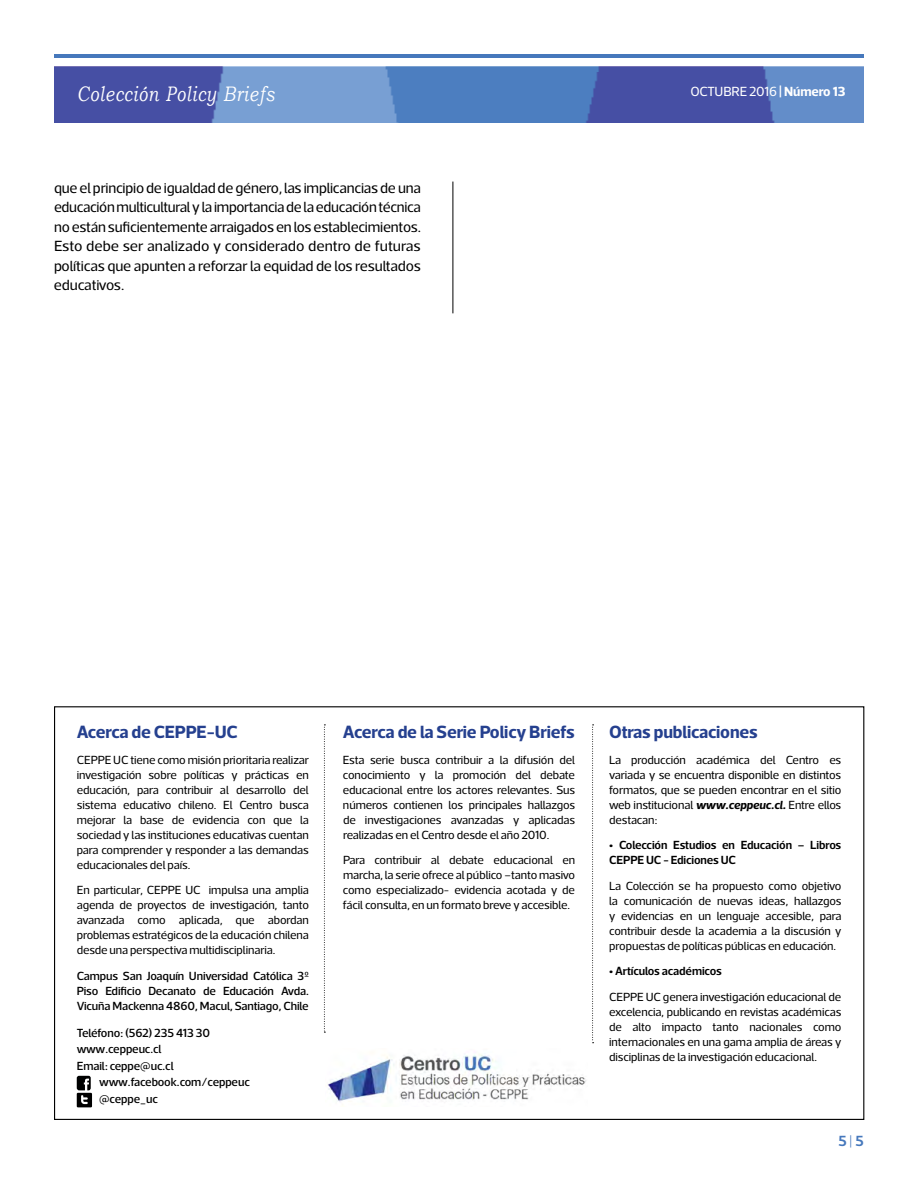
<style>
.page{position:relative;width:918px;height:1188px;background:#fff}
.page>*{position:absolute;margin:0;border:0;box-sizing:border-box;transform-origin:0 0}
.t1{font:italic 21px "Bookman Old Style";letter-spacing:.05em;color:#fff;scale:.8 1}
.t2{font:700 18px "Acto";letter-spacing:-.01em;color:#25408f}
.t3{font:15px/19.5px "Acto";letter-spacing:-.01em;color:#000;text-align:justify}
.t4{font:600 15px "Acto";color:#4678bc}
.t5{font:13.5px "Acto";letter-spacing:-.01em;color:#fff}
.t6{font:12px/15px "Acto";letter-spacing:-.01em;color:#000;text-align:justify}
.t7{font:500 12px/16.5px "Acto";letter-spacing:-.01em;color:#000}
.t8{font:600 12px/15px "Acto";letter-spacing:-.01em;color:#000}
.s1{font-weight:700}
.s2{font-weight:700;font-style:italic}
.s3{font-family:"Amplitude";font-weight:300}
</style>
<div class="page">
<img style="left:54px;top:67px;width:810px;height:55px">
<hr style="left:54px;top:54px;width:810px;height:4px;background:#4678bc">
<img style="left:328px;top:1051px;width:258px;height:51px">
<svg style="left:324px;top:725px;width:1px;height:308px"></svg>
<svg style="left:592px;top:725px;width:2px;height:318px"></svg>
<svg style="left:77px;top:1076px;width:15px;height:31px"></svg>
<hr style="left:453px;top:182px;width:1px;height:131px;background:#000">
<h1 class="t1" style="left:77px;top:82px;width:249px">Colección Policy Briefs</h1>
<p class="t5" style="left:690px;top:84px;width:157px">OCTUBRE 2016 <span class="s1">| Número 13</span></p>
<p class="t3" style="left:54px;top:178px;width:369px">queelprincipiodeigualdaddegénero, las implicanciasdeuna educaciónmulticulturalylaimportanciadelaeducacióntécnica noestánsuficientementearraigadosenlosestablecimientos.<br>Esto debe ser analizado y considerado dentro de futuras políticas que apunten a reforzar la equidad de los resultados educativos.</p>
<h2 class="t2" style="left:77px;top:721px;width:163px">Acerca de CEPPE-UC</h2>
<p class="t6" style="left:77px;top:752px;width:234px">CEPPE UC tiene como misión prioritaria realizar investigación sobre políticas y prácticas en educación, para contribuir al desarrollo del sistema educativo chileno. El Centro busca mejorar la base de evidencia con que la sociedad y las instituciones educativas cuentan para comprender y responder a las demandas educacionales del país.</p>
<p class="t6" style="left:77px;top:882px;width:234px">En particular, CEPPE UC impulsa una amplia agenda de proyectos de investigación, tanto avanzada como aplicada, que abordan problemas estratégicos de la educación chilena desde una perspectiva multidisciplinaria.</p>
<p class="t7" style="left:77px;top:968px;width:234px;line-height:15px;text-align:justify">Campus San Joaquín Universidad Católica 3º Piso Edificio Decanato de Educación Avda.<br>Vicuña Mackenna 4860, Macul, Santiago, Chile</p>
<p class="t7" style="left:77px;top:1024px;width:135px">Teléfono: (562) 235 413 30 www.ceppeuc.cl<br>Email: ceppe@uc.cl</p>
<p class="t7" style="left:99px;top:1074px;width:152px">www.facebook.com/ceppeuc @ceppe_uc</p>
<h2 class="t2" style="left:343px;top:721px;width:233px">Acerca de la Serie Policy Briefs</h2>
<p class="t6" style="left:343px;top:752px;width:234px">Esta serie busca contribuir a la difusión del conocimiento y la promoción del debate educacional entre los actores relevantes. Sus números contienen los principales hallazgos de investigaciones avanzadas y aplicadas realizadas en el Centro desde el año 2010.</p>
<p class="t6" style="left:343px;top:852px;width:234px">Para contribuir al debate educacional en marcha, la serie ofrece al público –tanto masivo como especializado- evidencia acotada y de fácil consulta, en un formato breve y accesible.</p>
<h2 class="t2" style="left:609px;top:721px;width:150px">Otras publicaciones</h2>
<p class="t6" style="left:609px;top:752px;width:234px">La producción académica del Centro es variada y se encuentra disponible en distintos formatos, que se pueden encontrar en el sitio web institucional <span class="s2">www.ceppeuc.cl.</span> Entre ellos destacan:</p>
<p class="t8" style="left:609px;top:837px;width:234px">• Colección Estudios en Educación – Libros<br>CEPPE UC - Ediciones UC</p>
<p class="t6" style="left:609px;top:878px;width:234px">La Colección se ha propuesto como objetivo la comunicación de nuevas ideas, hallazgos y evidencias en un lenguaje accesible, para contribuir desde la academia a la discusión y propuestas de políticas públicas en educación.</p>
<p class="t8" style="left:609px;top:963px;width:114px">• Artículos académicos</p>
<p class="t6" style="left:609px;top:989px;width:234px">CEPPE UC genera investigación educacional de excelencia, publicando en revistas académicas de alto impacto tanto nacionales como internacionales en una gama amplia de áreas y disciplinas de la investigación educacional.</p>
<p class="t4" style="left:839px;top:1132px;width:27px">5 <span class="s3">|</span> 5</p>
</div>
